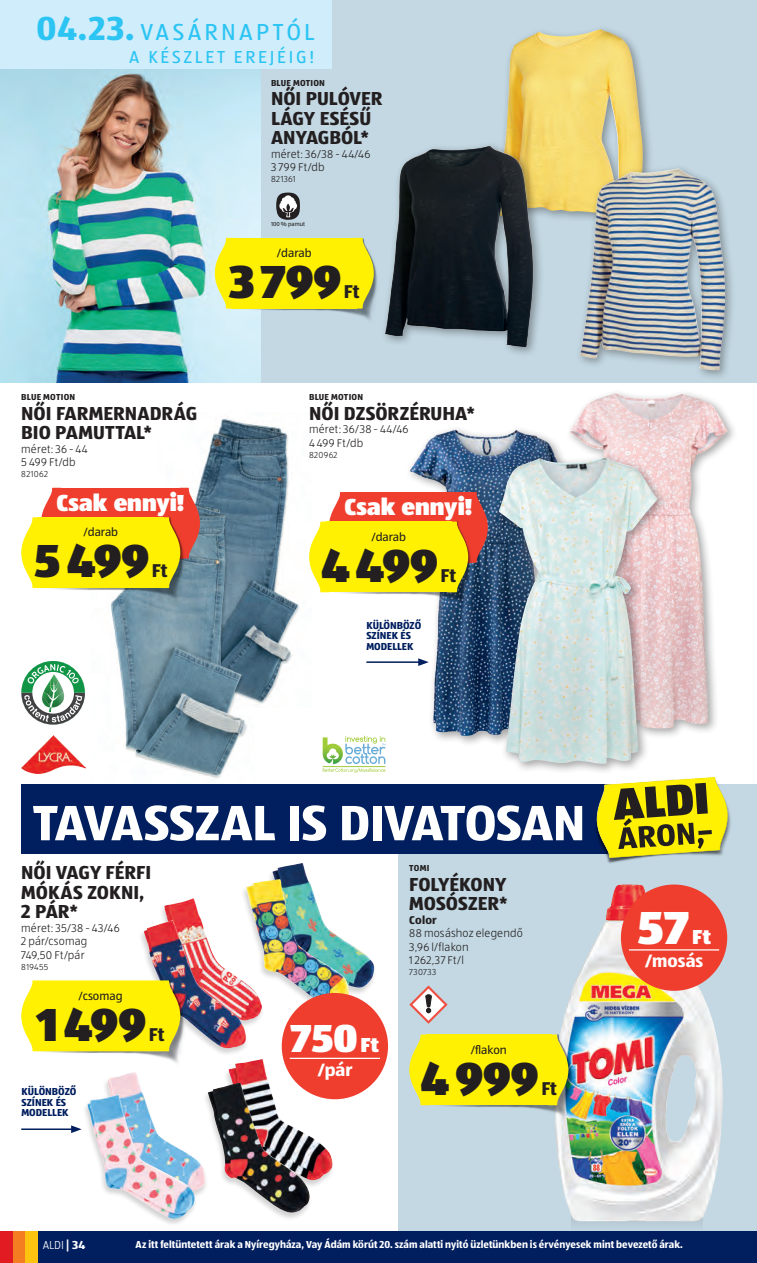
<style>
.page{position:relative;width:757px;height:1263px;background:#fff}
.page>*{position:absolute;margin:0;border:0;box-sizing:border-box;transform-origin:0 0}
.t1{font:700 51.45px "ALDISUEDOT";letter-spacing:-.015em;color:#fff}
.co_Preis_WOP_schwarz{font:900 48px "ALDISUEDOT";letter-spacing:-.01em;color:#231f20}
.t2{font:900 48px "ALDISUEDOT";color:#fff}
.t3{font:900 40.5px "ALDISUEDOT";color:#fff}
.t4{font:900 24px "ALDISUEDOT";color:#fff}
.t5{font:24px "ALDISUEDOT";letter-spacing:.135em;color:#2bc4f3}
.t6{font:900 21px "ALDISUEDOT";color:#fff}
.t7{font:700 19.5px/19.5px "ALDISUEDOT";color:#231f20}
.co_Preis_WOP_schwarz-2{font:700 19.2px "ALDISUEDOT";letter-spacing:-.005em;color:#231f20}
.t8{font:18px "ALDISUEDOT";letter-spacing:.15em;color:#2bc4f3}
.t9{font:700 18px "ALDISUEDOT";color:#fff}
.t10{font:12px "ALDISUEDOT";color:#231f20}
.t11{font:300 12px "ALDISUEDOT";color:#fff}
.t12{font:300 11.7px "ALDISUEDOT";letter-spacing:.015em;color:#231f20}
.t13{font:700 11.7px "ALDISUEDOT";letter-spacing:.015em;color:#231f20}
.t14{font:700 10.5px "ALDISUEDOT";letter-spacing:.005em;color:#fff;scale:.95 1}
._00_nyilas_einklinke{font:700 10.5px/10.5px "ALDISUEDOT";color:#011e5f}
.co_Markennamen{font:700 9px "ALDISUEDOT";letter-spacing:.025em;color:#231f20}
.t15{font:300 9px "ALDISUEDOT";letter-spacing:.045em;color:#231f20}
.t16{font:6px "ALDISUEDOT";color:#231f20}
.s1{font-weight:700;font-size:34.5px}
.s2{font-size:21px}
.s3{font-weight:700}
</style>
<div class="page">
<div style="left:0;top:0;width:757px;height:383px;background:#c3d8e3"></div>
<div style="left:399px;top:784px;width:358px;height:447px;background:#c3d8e3"></div>
<img style="left:199px;top:420px;width:99px;height:280px">
<img style="left:110px;top:489px;width:144px;height:290px">
<img style="left:112px;top:604px;width:51px;height:150px">
<div style="left:405px;top:425px;width:166px;height:322px;background:#231f20;opacity:.4"></div>
<img style="left:410px;top:430px;width:132px;height:306px">
<div style="left:565px;top:389px;width:173px;height:350px;background:#231f20;opacity:.4"></div>
<img style="left:570px;top:393px;width:138px;height:335px">
<div style="left:494px;top:453px;width:174px;height:322px;background:#231f20;opacity:.4"></div>
<img style="left:499px;top:458px;width:140px;height:306px">
<svg style="left:323px;top:736px;width:62px;height:37px"></svg>
<hr style="left:323px;top:766px;width:62px;height:1px;background:#a1cc3a">
<svg style="left:21px;top:661px;width:64px;height:64px"></svg>
<img style="left:21px;top:735px;width:64px;height:38px">
<div style="left:21px;top:784px;width:632px;height:70px;background:#011e5f"></div>
<img style="left:585px;top:769px;width:146px;height:94px">
<svg style="left:596px;top:776px;width:133px;height:82px;background:#b0aa2c"></svg>
<hr style="left:21px;top:1128px;width:52px;height:2px;background:#011e5f">
<svg style="left:71px;top:1125px;width:11px;height:8px"></svg>
<div style="left:223px;top:1059px;width:113px;height:130px;background:#231f20;opacity:.2"></div>
<img style="left:228px;top:1059px;width:106px;height:121px">
<div style="left:202px;top:1083px;width:111px;height:138px;background:#231f20;opacity:.2"></div>
<img style="left:208px;top:1083px;width:102px;height:130px">
<img style="left:164px;top:898px;width:98px;height:123px">
<div style="left:138px;top:920px;width:111px;height:136px;background:#231f20;opacity:.2"></div>
<img style="left:144px;top:920px;width:103px;height:129px">
<div style="left:267px;top:863px;width:110px;height:133px;background:#231f20;opacity:.2"></div>
<img style="left:272px;top:863px;width:103px;height:125px">
<div style="left:240px;top:879px;width:112px;height:134px;background:#231f20;opacity:.2"></div>
<img style="left:246px;top:879px;width:103px;height:126px">
<div style="left:102px;top:1071px;width:107px;height:130px;background:#231f20;opacity:.2"></div>
<img style="left:107px;top:1072px;width:100px;height:122px">
<div style="left:82px;top:1094px;width:116px;height:133px;background:#231f20;opacity:.2"></div>
<img style="left:87px;top:1094px;width:108px;height:126px">
<img style="left:33px;top:980px;width:156px;height:83px">
<svg style="left:21px;top:980px;width:159px;height:71px;background:#faed0e"></svg>
<div style="left:282px;top:993px;width:106px;height:106px;background:#ef3e2e;border-radius:50%"></div>
<hr style="left:290px;top:1058px;width:90px;height:1px;background:#fff">
<div style="left:491px;top:25px;width:163px;height:217px;background:#231f20;opacity:.4"></div>
<img style="left:496px;top:29px;width:147px;height:202px">
<div style="left:575px;top:164px;width:161px;height:217px;background:#231f20;opacity:.4"></div>
<img style="left:580px;top:169px;width:145px;height:201px">
<div style="left:380px;top:141px;width:164px;height:217px;background:#231f20;opacity:.4"></div>
<img style="left:385px;top:146px;width:148px;height:201px">
<img style="left:0;top:68px;width:260px;height:315px">
<img style="left:226px;top:238px;width:167px;height:87px">
<div style="left:232px;top:238px;width:125px;height:71px;background:#fff101"></div>
<svg style="left:215px;top:238px;width:17px;height:71px"></svg>
<svg style="left:357px;top:238px;width:17px;height:71px"></svg>
<svg style="left:276px;top:193px;width:24px;height:27px"></svg>
<div style="left:58px;top:488px;width:125px;height:70px;background:#ef3e2e"></div>
<img style="left:33px;top:588px;width:167px;height:16px">
<div style="left:38px;top:517px;width:125px;height:71px;background:#fff101"></div>
<svg style="left:21px;top:487px;width:40px;height:101px"></svg>
<svg style="left:163px;top:487px;width:37px;height:101px"></svg>
<div style="left:571px;top:1186px;width:131px;height:47px;background:#bcd0da"></div>
<img style="left:555px;top:884px;width:168px;height:337px">
<img style="left:421px;top:1034px;width:167px;height:87px">
<div style="left:426px;top:1034px;width:125px;height:71px;background:#fff101"></div>
<svg style="left:409px;top:1034px;width:17px;height:71px"></svg>
<svg style="left:551px;top:1034px;width:17px;height:71px"></svg>
<svg style="left:409px;top:985px;width:39px;height:39px"></svg>
<div style="left:621px;top:884px;width:106px;height:107px;background:#ef3e2e;border-radius:50%"></div>
<hr style="left:629px;top:949px;width:90px;height:1px;background:#fff">
<hr style="left:366px;top:661px;width:54px;height:2px;background:#011e5f">
<svg style="left:418px;top:658px;width:11px;height:8px"></svg>
<div style="left:346px;top:492px;width:125px;height:71px;background:#ef3e2e"></div>
<img style="left:346px;top:521px;width:142px;height:88px">
<div style="left:326px;top:522px;width:125px;height:70px;background:#fff101"></div>
<svg style="left:309px;top:492px;width:40px;height:101px"></svg>
<svg style="left:448px;top:492px;width:40px;height:101px"></svg>
<div style="left:0;top:0;width:332px;height:68px;background:#d0edfb"></div>
<div style="left:0;top:1231px;width:757px;height:32px;background:#011e5f"></div>
<div style="left:0;top:1231px;width:13px;height:32px;background:#e21a21"></div>
<div style="left:13px;top:1231px;width:13px;height:32px;background:#f47d21"></div>
<div style="left:26px;top:1231px;width:12px;height:32px;background:#fec210"></div>
<p class="t5" style="left:37px;top:17px;width:280px"><span class="s1">04.23.</span> VASÁRNAPTÓL</p>
<p class="t8" style="left:129px;top:45px;width:187px">A KÉSZLET EREJÉIG!</p>
<p class="co_Markennamen" style="left:271px;top:76px;width:55px">BLUE MOTION</p>
<p class="t7" style="left:271px;top:88px;width:113px">NŐI PULÓVER<br>LÁGY ESÉSŰ<br>ANYAGBÓL*</p>
<p class="t12" style="left:271px;top:146px;width:101px">méret: 36/38 - 44/46</p>
<p class="t12" style="left:271px;top:160px;width:55px">3 799 Ft/db</p>
<p class="t15" style="left:271px;top:173px;width:26px">821361</p>
<p class="t16" style="left:271px;top:220px;width:35px">100 % pamut</p>
<p class="t10" style="left:277px;top:245px;width:36px">/darab</p>
<p class="co_Preis_WOP_schwarz" style="left:229px;top:248px;width:114px">3799</p>
<p class="co_Preis_WOP_schwarz-2" style="left:344px;top:278px;width:17px">Ft</p>
<p class="co_Markennamen" style="left:21px;top:391px;width:55px">BLUE MOTION</p>
<p class="t7" style="left:21px;top:403px;width:178px">NŐI FARMERNADRÁG<br>BIO PAMUTTAL*</p>
<p class="t12" style="left:21px;top:441px;width:68px">méret: 36 - 44</p>
<p class="t12" style="left:21px;top:455px;width:56px">5 499 Ft/db</p>
<p class="t15" style="left:21px;top:468px;width:28px">821062</p>
<p class="t4" style="left:56px;top:485px;width:129px">Csak ennyi!</p>
<p class="t10" style="left:83px;top:525px;width:36px">/darab</p>
<p class="co_Preis_WOP_schwarz" style="left:34px;top:527px;width:117px">5499</p>
<p class="co_Preis_WOP_schwarz-2" style="left:152px;top:558px;width:17px">Ft</p>
<p class="co_Markennamen" style="left:309px;top:391px;width:55px">BLUE MOTION</p>
<p class="t7" style="left:309px;top:403px;width:167px">NŐI DZSÖRZÉRUHA*</p>
<p class="t12" style="left:309px;top:422px;width:101px">méret: 36/38 - 44/46</p>
<p class="t12" style="left:309px;top:435px;width:56px">4 499 Ft/db</p>
<p class="t15" style="left:309px;top:449px;width:30px">820962</p>
<p class="t4" style="left:344px;top:490px;width:129px">Csak ennyi!</p>
<p class="t10" style="left:371px;top:529px;width:36px">/darab</p>
<p class="co_Preis_WOP_schwarz" style="left:321px;top:532px;width:119px">4499</p>
<p class="co_Preis_WOP_schwarz-2" style="left:440px;top:562px;width:17px">Ft</p>
<p class="_00_nyilas_einklinke" style="left:366px;top:620px;width:57px">KÜLÖNBÖZŐ<br>SZÍNEK ÉS<br>MODELLEK</p>
<p class="t1" style="left:33px;top:788px;width:554px">TAVASSZAL IS DIVATOSAN</p>
<p class="t7" style="left:21px;top:862px;width:131px">NŐI VAGY FÉRFI<br>MÓKÁS ZOKNI,<br>2 PÁR*</p>
<p class="t12" style="left:21px;top:920px;width:100px">méret: 35/38 - 43/46</p>
<p class="t12" style="left:21px;top:934px;width:68px">2 pár/csomag</p>
<p class="t12" style="left:21px;top:947px;width:65px">749,50 Ft/pár</p>
<p class="t15" style="left:21px;top:961px;width:28px">819455</p>
<p class="co_Markennamen" style="left:409px;top:862px;width:22px">TOMI</p>
<p class="t7" style="left:409px;top:874px;width:100px">FOLYÉKONY<br>MOSÓSZER*</p>
<p class="t13" style="left:409px;top:912px;width:29px">Color</p>
<p class="t12" style="left:409px;top:926px;width:115px">88 mosáshoz elegendő</p>
<p class="t12" style="left:409px;top:939px;width:61px">3,96 l/flakon</p>
<p class="t12" style="left:409px;top:953px;width:56px">1 262,37 Ft/l</p>
<p class="t15" style="left:409px;top:966px;width:28px">730733</p>
<p class="t10" style="left:79px;top:988px;width:45px">/csomag</p>
<p class="co_Preis_WOP_schwarz" style="left:37px;top:991px;width:111px">1499</p>
<p class="co_Preis_WOP_schwarz-2" style="left:149px;top:1021px;width:17px">Ft</p>
<p class="t3" style="left:291px;top:1010px;width:90px">750<span class="s2">Ft</span></p>
<p class="t9" style="left:317px;top:1057px;width:37px">/pár</p>
<p class="_00_nyilas_einklinke" style="left:21px;top:1086px;width:57px">KÜLÖNBÖZŐ<br>SZÍNEK ÉS<br>MODELLEK</p>
<p class="t10" style="left:471px;top:1042px;width:37px">/flakon</p>
<p class="co_Preis_WOP_schwarz" style="left:421px;top:1045px;width:120px">4999</p>
<p class="co_Preis_WOP_schwarz-2" style="left:541px;top:1075px;width:17px">Ft</p>
<p class="t2" style="left:637px;top:894px;width:54px">57</p>
<p class="t6" style="left:692px;top:922px;width:20px">Ft</p>
<p class="t9" style="left:645px;top:949px;width:60px">/mosás</p>
<p class="t11" style="left:43px;top:1237px;width:44px">ALDI <span class="s3">| 34</span></p>
<p class="t14" style="left:136px;top:1237px;width:578px">Az itt feltüntetett árak a Nyíregyháza, Vay Ádám körút 20. szám alatti nyitó üzletünkben is érvényesek mint bevezető árak.</p>
</div>
